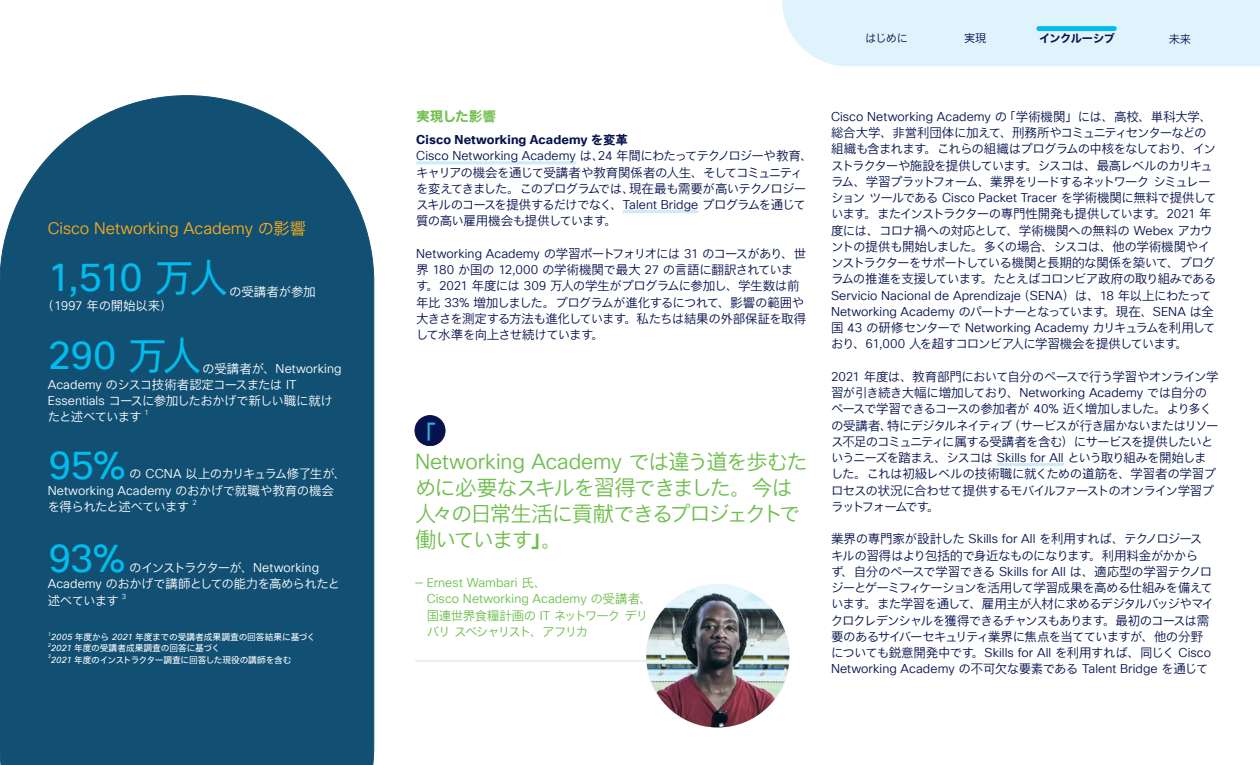
<style>
.page{position:relative;width:1260px;height:765px;background:#fff}
.page>*{position:absolute;margin:0;border:0;box-sizing:border-box;transform-origin:0 0}
.Paragraph_Style2{font:38.62px "Cisco Sans TT";letter-spacing:-.025em;color:#01bcec}
.Paragraph_Style2-2{font:25px "Cisco Sans JPN";color:#26b2de}
.Paragraph_Style2-3{font:21.25px/26.1px "Cisco Sans JPN Light";letter-spacing:-.07em;color:#6dbe4b}
.Paragraph_Style2-4{font:16.25px "Cisco Sans TT Light";letter-spacing:-.005em;color:#faab1a}
.Paragraph_Style2-5{font:13.75px "Cisco Sans JPN Bold";letter-spacing:-.01em;color:#6dbe4b}
.Paragraph_Style2-6{font:12.5px/16.2px "Cisco Sans JPN Light";letter-spacing:-.06em;color:#05124e}
.Paragraph_Style2-7{font:12.5px/16.5px "Cisco Sans JPN Light";letter-spacing:-.055em;color:#fff}
.Paragraph_Style2-8{font:12.5px/16.2px "Cisco Sans JPN Light";letter-spacing:-.085em;color:#6dbe4b}
.Paragraph_Style2-9{font:700 12.5px "Cisco Sans TT";letter-spacing:.01em;color:#05124e}
.Paragraph_Style2-10{font:12.5px "Cisco Sans JPN Light";letter-spacing:-.01em;color:#fff}
.t1{font:11.25px "Cisco Sans JPN Light";letter-spacing:-.01em;color:#05124e}
.t2{font:11.25px "Cisco Sans JPN Bold";letter-spacing:-.045em;color:#05124e}
.Paragraph_Style1{font:8.75px "Cisco Sans JPN";letter-spacing:-.02em;color:#fff}
.Paragraph_Style58{font:8.75px "Cisco Sans JPN";letter-spacing:-.035em;color:#fff}
.Paragraph_Style2-11{font:7.25px "Cisco Sans TT Light";color:#fff}
.Paragraph_Style1-2{font:italic 5.12px "Cisco Sans TT";color:#fff}
.Paragraph_Style58-2{font:italic 5.12px "Cisco Sans TT";color:#fff}
.s1{font-family:"Cisco Sans JPN Light"}
.s2{font-family:"Cisco Sans JPN"}
.s3{font-family:"Cisco Sans TT Light"}
.s4{font-family:"Cisco Sans TT";font-style:italic}
.s5{font-family:"Cisco Sans JPN Bold";font-weight:400}
.s6{font-family:"Cisco Sans JPN Bold"}
</style>
<div class="page">
<div style="left:783px;top:0;width:477px;height:66px;background:#dff3fc"></div>
<div style="left:0;top:96px;width:374px;height:669px;background:#114f73"></div>
<svg style="left:415px;top:416px;width:30px;height:30px"></svg>
<hr style="left:415px;top:661px;width:231px;height:1px;background:#dcdddf">
<img style="left:646px;top:584px;width:143px;height:144px">
<div style="left:1039px;top:26px;width:75px;height:5px;background:#01bcec"></div>
<hr style="left:416px;top:161px;width:160px;height:3px;background:#ccecfb">
<hr style="left:623px;top:210px;width:75px;height:3px;background:#ccecfb">
<hr style="left:997px;top:463px;width:67px;height:3px;background:#ccecfb">
<p class="Paragraph_Style2-4" style="left:48px;top:217px;width:260px">Cisco Networking Academy <span class="s1">の影響</span></p>
<p class="Paragraph_Style2" style="left:48px;top:253px;width:182px">1,510 <span class="s2">万人</span></p>
<p class="Paragraph_Style2-10" style="left:229px;top:283px;width:88px">の受講者が参加</p>
<p class="Paragraph_Style2-7" style="left:42px;top:298px;width:132px">（<span class="s3">1997</span> 年の開始以来）</p>
<p class="Paragraph_Style2" style="left:48px;top:330px;width:155px">290 <span class="s2">万人</span></p>
<p class="Paragraph_Style2-7" style="left:48px;top:362px;width:295px;line-height:16px;text-indent:154px">の受講者が、<span class="s3">Networking<br>Academy</span> のシスコ技術者認定コースまたは <span class="s3">IT<br>Essentials</span> コースに参加したおかげで新しい職に就けたと述べています</p>
<p class="Paragraph_Style2-11" style="left:145px;top:408px;width:6px">1</p>
<p class="Paragraph_Style2" style="left:48px;top:440px;width:79px">95%</p>
<p class="Paragraph_Style2-7" style="left:48px;top:466px;width:300px;text-indent:81px">の <span class="s3">CCNA</span> 以上のカリキュラム修了生が、<br><span class="s3">Networking Academy</span> のおかげで就職や教育の機会を得られたと述べています</p>
<p class="Paragraph_Style2-11" style="left:192px;top:498px;width:6px">2</p>
<p class="Paragraph_Style2" style="left:48px;top:534px;width:79px">93%</p>
<p class="Paragraph_Style2-7" style="left:48px;top:560px;width:294px;text-indent:81px">のインストラクターが、<span class="s3">Networking<br>Academy</span> のおかげで講師としての能力を高められたと述べています</p>
<p class="Paragraph_Style2-11" style="left:122px;top:591px;width:6px">3</p>
<p class="Paragraph_Style1-2" style="left:48px;top:631px;width:5px">1</p>
<p class="Paragraph_Style1" style="left:51px;top:631px;width:266px"><span class="s4">2005</span> 年度から <span class="s4">2021</span> 年度までの受講者成果調査の回答結果に基づく</p>
<p class="Paragraph_Style1-2" style="left:48px;top:642px;width:5px">2</p>
<p class="Paragraph_Style1" style="left:51px;top:642px;width:171px"><span class="s4">2021</span> 年度の受講者成果調査の回答に基づく</p>
<p class="Paragraph_Style58-2" style="left:48px;top:653px;width:5px">3</p>
<p class="Paragraph_Style58" style="left:51px;top:653px;width:242px"><span class="s4">2021</span> 年度のインストラクター調査に回答した現役の講師を含む</p>
<p class="t1" style="left:865px;top:31px;width:44px">はじめに</p>
<p class="t1" style="left:964px;top:31px;width:24px">実現</p>
<p class="t2" style="left:1039px;top:31px;width:78px">インクルーシブ</p>
<p class="t1" style="left:1169px;top:32px;width:24px">未来</p>
<p class="Paragraph_Style2-5" style="left:416px;top:107px;width:82px">実現した影響</p>
<p class="Paragraph_Style2-9" style="left:416px;top:132px;width:213px">Cisco Networking Academy <span class="s5">を変革</span></p>
<p class="Paragraph_Style2-6" style="left:416px;top:149px;width:398px"><span class="s3">Cisco Networking Academy</span> は、<span class="s3">24</span> 年間にわたってテクノロジーや教育、キャリアの機会を通じて受講者や教育関係者の人生、そしてコミュニティを変えてきました。このプログラムでは、現在最も需要が高いテクノロジースキルのコースを提供するだけでなく、<span class="s3">Talent Bridge</span> プログラムを通じて質の高い雇用機会も提供しています。</p>
<p class="Paragraph_Style2-6" style="left:416px;top:246px;width:392px"><span class="s3">Networking Academy</span> の学習ポートフォリオには <span class="s3">31</span> のコースがあり、世界 <span class="s3">180</span> か国の <span class="s3">12,000</span> の学術機関で最大 <span class="s3">27</span> の言語に翻訳されています。<span class="s3">2021</span> 年度には <span class="s3">309</span> 万人の学生がプログラムに参加し、学生数は前年比 <span class="s3">33%</span> 増加しました。プログラムが進化するにつれて、影響の範囲や大きさを測定する方法も進化しています。私たちは結果の外部保証を取得して水準を向上させ続けています。</p>
<p class="Paragraph_Style2-2" style="left:437px;top:451px;width:26px;rotate:-180deg">」</p>
<p class="Paragraph_Style2-3" style="left:415px;top:450px;width:394px"><span class="s3">Networking Academy</span> では違う道を歩むために必要なスキルを習得できました。今は人々の日常生活に貢献できるプロジェクトで働いています<span class="s6">」</span>。</p>
<p class="Paragraph_Style2-8" style="left:427px;top:576px;width:227px;text-indent:-12px">— <span class="s3">Ernest Wambari</span> 氏、<br><span class="s3">Cisco Networking Academy</span> の受講者、国連世界食糧計画の <span class="s3">IT</span> ネットワークデリバリスペシャリスト、アフリカ</p>
<p class="Paragraph_Style2-6" style="left:831px;top:109px;width:387px"><span class="s3">Cisco Networking Academy</span> の「学術機関」には、高校、単科大学、総合大学、非営利団体に加えて、刑務所やコミュニティセンターなどの組織も含まれます。これらの組織はプログラムの中核をなしており、インストラクターや施設を提供しています。シスコは、最高レベルのカリキュラム、学習プラットフォーム、業界をリードするネットワークシミュレーションツールである <span class="s3">Cisco Packet Tracer</span> を学術機関に無料で提供しています。またインストラクターの専門性開発も提供しています。<span class="s3">2021</span> 年度には、コロナ禍への対応として、学術機関への無料の <span class="s3">Webex</span> アカウントの提供も開始しました。多くの場合、シスコは、他の学術機関やインストラクターをサポートしている機関と長期的な関係を築いて、プログラムの推進を支援しています。たとえばコロンビア政府の取り組みである<span class="s3">Servicio Nacional de Aprendizaje</span>（<span class="s3">SENA</span>）は、<span class="s3">18</span> 年以上にわたって<span class="s3">Networking Academy</span> のパートナーとなっています。現在、<span class="s3">SENA</span> は全国 <span class="s3">43</span> の研修センターで <span class="s3">Networking Academy</span> カリキュラムを利用しており、<span class="s3">61,000</span> 人を超すコロンビア人に学習機会を提供しています。</p>
<p class="Paragraph_Style2-6" style="left:831px;top:369px;width:389px"><span class="s3">2021</span> 年度は、教育部門において自分のペースで行う学習やオンライン学習が引き続き大幅に増加しており、<span class="s3">Networking Academy</span> では自分のペースで学習できるコースの参加者が <span class="s3">40%</span> 近く増加しました。より多くの受講者、特にデジタルネイティブ（サービスが行き届かないまたはリソース不足のコミュニティに属する受講者を含む）にサービスを提供したいというニーズを踏まえ、シスコは <span class="s3">Skills for All</span> という取り組みを開始しました。これは初級レベルの技術職に就くための道筋を、学習者の学習プロセスの状況に合わせて提供するモバイルファーストのオンライン学習プラットフォームです。</p>
<p class="Paragraph_Style2-6" style="left:831px;top:532px;width:385px">業界の専門家が設計した <span class="s3">Skills for All</span> を利用すれば、テクノロジースキルの習得はより包括的で身近なものになります。利用料金がかから<br>ず、自分のペースで学習できる <span class="s3">Skills for All</span> は、適応型の学習テクノロジーとゲーミフィケーションを活用して学習成果を高める仕組みを備えています。また学習を通して、雇用主が人材に求めるデジタルバッジやマイクロクレデンシャルを獲得できるチャンスもあります。最初のコースは需要のあるサイバーセキュリティ業界に焦点を当てていますが、他の分野についても鋭意開発中です。<span class="s3">Skills for All</span> を利用すれば、同じく <span class="s3">Cisco Networking Academy</span> の不可欠な要素である <span class="s3">Talent Bridge</span> を通じて</p>
</div>
